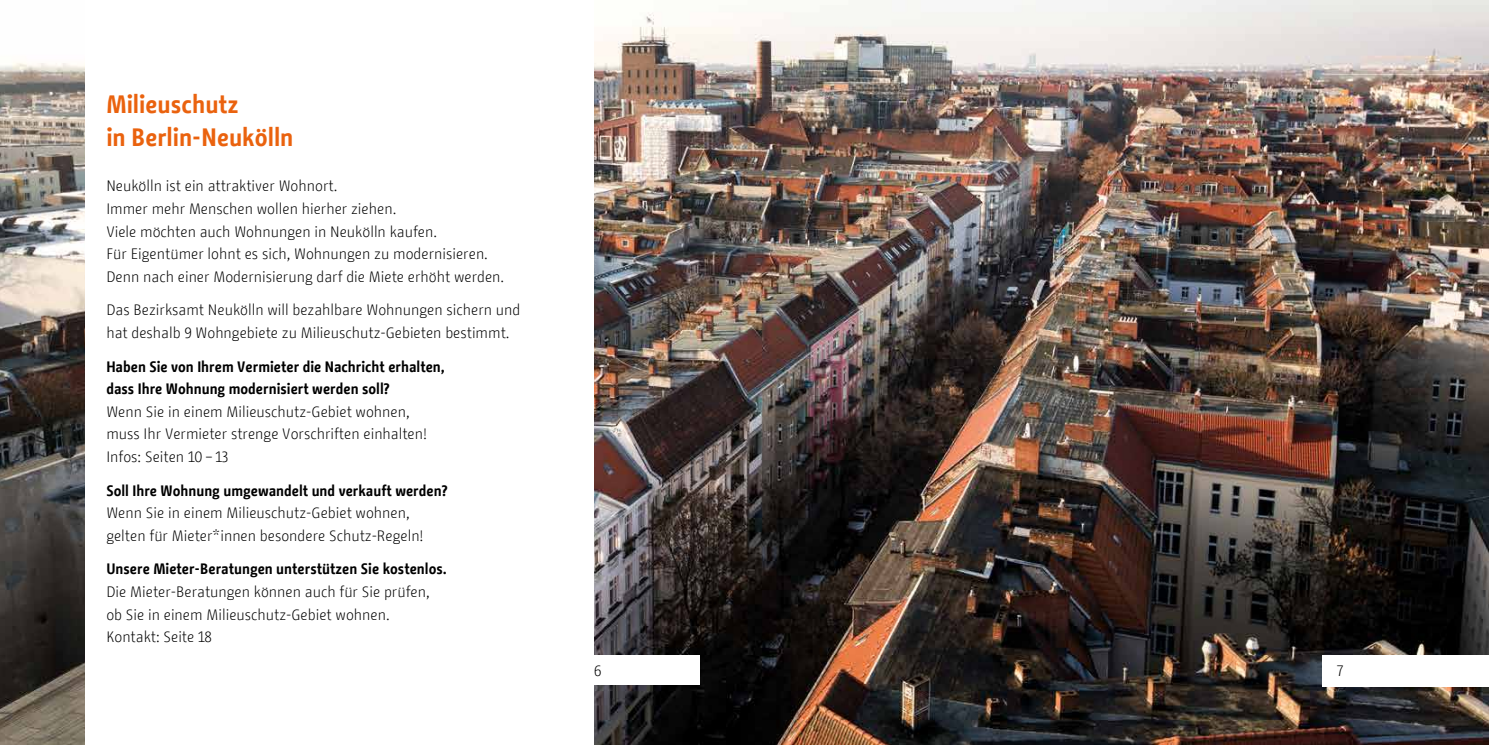
<style>
.page{position:relative;width:1489px;height:745px;background:#fff}
.page>*{position:absolute;margin:0;border:0;box-sizing:border-box;transform-origin:0 0}
.t1{font:700 25px/33.8px "BMF Change";color:#ea620e}
.t2{font:300 15px/22.5px "BMF Change";color:#000}
.t3{font:700 15px/22.5px "BMF Change";color:#000}
</style>
<div class="page">
<img style="left:0;top:0;width:1488px;height:744px">
<div style="left:85px;top:0;width:508px;height:744px;background:#fff"></div>
<div style="left:107px;top:655px;width:592px;height:29px;background:#fff"></div>
<div style="left:1321px;top:655px;width:167px;height:31px;background:#fff"></div>
<h1 class="t1" style="left:106px;top:87px;width:189px">Milieuschutz<br>in Berlin-Neukölln</h1>
<p class="t2" style="left:106px;top:175px;width:399px">Neukölln ist ein attraktiver Wohnort.<br>Immer mehr Menschen wollen hierher ziehen.<br>Viele möchten auch Wohnungen in Neukölln kaufen.<br>Für Eigentümer lohnt es sich, Wohnungen zu modernisieren.<br>Denn nach einer Modernisierung darf die Miete erhöht werden.</p>
<p class="t2" style="left:106px;top:299px;width:415px">Das Bezirksamt Neukölln will bezahlbare Wohnungen sichern und hat deshalb 9 Wohngebiete zu Milieuschutz-Gebieten bestimmt.</p>
<p class="t3" style="left:106px;top:355px;width:340px">Haben Sie von Ihrem Vermieter die Nachricht erhalten, dass Ihre Wohnung modernisiert werden soll?</p>
<p class="t2" style="left:106px;top:400px;width:322px">Wenn Sie in einem Milieuschutz-Gebiet wohnen, muss Ihr Vermieter strenge Vorschriften einhalten!<br>Infos: Seiten 10 –13</p>
<p class="t3" style="left:106px;top:479px;width:342px">Soll Ihre Wohnung umgewandelt und verkauft werden?</p>
<p class="t2" style="left:106px;top:501px;width:319px">Wenn Sie in einem Milieuschutz-Gebiet wohnen, gelten für Mieter*innen besondere Schutz-Regeln!</p>
<p class="t3" style="left:106px;top:557px;width:340px">Unsere Mieter-Beratungen unterstützen Sie kostenlos.</p>
<p class="t2" style="left:106px;top:580px;width:325px">Die Mieter-Beratungen können auch für Sie prüfen, ob Sie in einem Milieuschutz-Gebiet wohnen.<br>Kontakt: Seite 18</p>
<p class="t2" style="left:594px;top:659px;width:9px">6</p>
<p class="t2" style="left:1336px;top:659px;width:8px">7</p>
</div>
